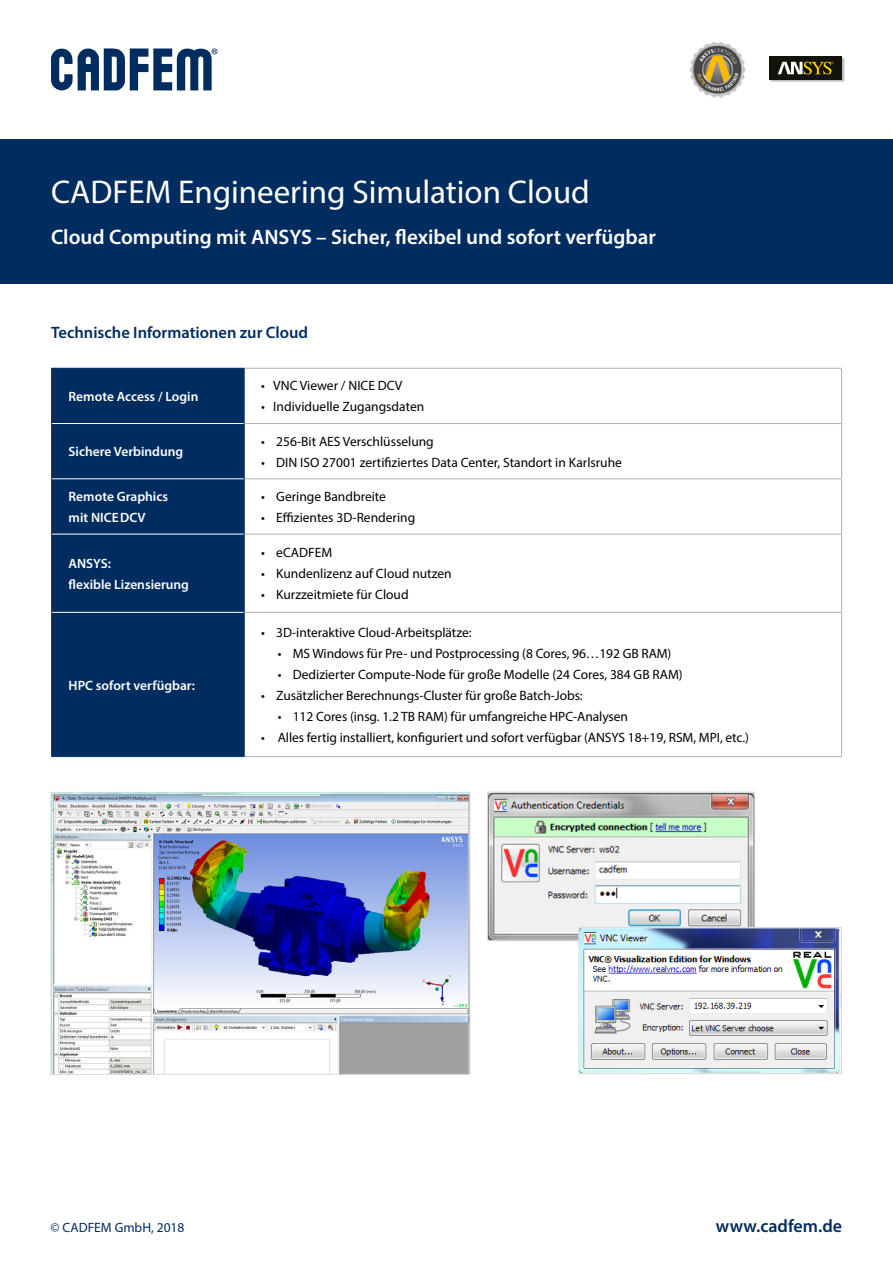
<style>
.page{position:relative;width:893px;height:1263px;background:#fff}
.page>*{position:absolute;margin:0;border:0;box-sizing:border-box;transform-origin:0 0}
.t1{font:33px "Myriad Pro";color:#fff}
.t2{font:600 21px "Myriad Pro";color:#fff}
.t3{font:600 18px "Myriad Pro";color:#003c74}
.t4{font:600 18px "Myriad Pro";color:#002c5f}
.bullets{font:600 16.5px "Myriad Pro";color:#002c5f}
.t5{font:13.5px "Myriad Pro";letter-spacing:-.005em;color:#000}
.header_table{font:600 13.5px "Myriad Pro";color:#fff}
.t6{font:13.5px "Myriad Pro";color:#002c5f}
.t7{font:13.5px "Myriad Pro";color:#003c74}
</style>
<div class="page">
<svg style="left:51px;top:48px;width:166px;height:42px"></svg>
<div style="left:770px;top:57px;width:75px;height:26px;background:#000;opacity:.26"></div>
<div style="left:769px;top:56px;width:73px;height:24px;background:#14130a"></div>
<svg style="left:778px;top:62px;width:55px;height:13px"></svg>
<img style="left:690px;top:41px;width:56px;height:57px">
<div style="left:0;top:139px;width:893px;height:145px;background:#002c5f"></div>
<div style="left:52px;top:368px;width:192px;height:55px;background:#002c5f"></div>
<svg style="left:245px;top:479px;width:596px;height:133px"></svg>
<div style="left:52px;top:424px;width:192px;height:332px;background:#002c5f"></div>
<hr style="left:52px;top:478px;width:192px;height:1px;background:#fff">
<hr style="left:52px;top:534px;width:192px;height:1px;background:#fff">
<hr style="left:52px;top:612px;width:192px;height:1px;background:#fff">
<hr style="left:245px;top:368px;width:597px;height:1px;background:#b3b2b2">
<hr style="left:841px;top:369px;width:1px;height:54px;background:#b3b2b2">
<hr style="left:245px;top:423px;width:597px;height:1px;background:#b3b2b2">
<hr style="left:841px;top:424px;width:1px;height:54px;background:#b3b2b2">
<hr style="left:245px;top:478px;width:597px;height:1px;background:#b3b2b2">
<hr style="left:841px;top:479px;width:1px;height:55px;background:#b3b2b2">
<hr style="left:245px;top:534px;width:597px;height:1px;background:#b3b2b2">
<hr style="left:841px;top:534px;width:1px;height:78px;background:#b3b2b2">
<hr style="left:245px;top:612px;width:597px;height:1px;background:#b3b2b2">
<hr style="left:841px;top:613px;width:1px;height:143px;background:#b3b2b2">
<hr style="left:245px;top:756px;width:597px;height:1px;background:#b3b2b2">
<hr style="left:51px;top:369px;width:1px;height:54px;background:#003c74">
<hr style="left:51px;top:368px;width:194px;height:1px;background:#003c74">
<hr style="left:244px;top:369px;width:1px;height:54px;background:#003c74">
<hr style="left:51px;top:423px;width:1px;height:56px;background:#003c74">
<hr style="left:244px;top:423px;width:1px;height:56px;background:#003c74">
<hr style="left:51px;top:479px;width:1px;height:55px;background:#003c74">
<hr style="left:244px;top:479px;width:1px;height:55px;background:#003c74">
<hr style="left:51px;top:534px;width:1px;height:78px;background:#003c74">
<hr style="left:244px;top:534px;width:1px;height:78px;background:#003c74">
<hr style="left:51px;top:612px;width:1px;height:144px;background:#003c74">
<hr style="left:51px;top:756px;width:194px;height:1px;background:#003c74">
<hr style="left:244px;top:612px;width:1px;height:144px;background:#003c74">
<img style="left:53px;top:794px;width:415px;height:279px">
<div style="left:51px;top:792px;width:419px;height:283px;border:1px solid #dadada"></div>
<img style="left:489px;top:793px;width:264px;height:146px">
<div style="left:487px;top:791px;width:268px;height:150px;border:1px solid #dadada"></div>
<img style="left:580px;top:929px;width:260px;height:143px">
<div style="left:578px;top:927px;width:264px;height:147px;border:1px solid #dadada"></div>
<p class="t1" style="left:51px;top:172px;width:540px">CADFEM Engineering Simulation Cloud</p>
<p class="t2" style="left:51px;top:223px;width:606px">Cloud Computing mit ANSYS – Sicher, flexibel und sofort verfügbar</p>
<p class="bullets" style="left:51px;top:322px;width:258px">Technische Informationen zur Cloud</p>
<p class="header_table" style="left:69px;top:388px;width:131px">Remote Access / Login</p>
<p class="header_table" style="left:69px;top:443px;width:116px">Sichere Verbindung</p>
<p class="header_table" style="left:69px;top:488px;width:101px">Remote Graphics</p>
<p class="header_table" style="left:69px;top:509px;width:79px">mit NICEDCV</p>
<p class="header_table" style="left:69px;top:555px;width:44px">ANSYS:</p>
<p class="header_table" style="left:69px;top:576px;width:122px">flexible Lizensierung</p>
<p class="header_table" style="left:69px;top:676px;width:128px">HPC sofort verfügbar:</p>
<p class="t5" style="left:261px;top:378px;width:143px">• VNC Viewer / NICE DCV</p>
<p class="t5" style="left:261px;top:399px;width:165px">• Individuelle Zugangsdaten</p>
<p class="t5" style="left:261px;top:433px;width:174px">• 256-Bit AES Verschlüsselung</p>
<p class="t5" style="left:261px;top:454px;width:362px">• DIN ISO 27001 zertifiziertes Data Center, Standort in Karlsruhe</p>
<p class="t5" style="left:261px;top:488px;width:126px">• Geringe Bandbreite</p>
<p class="t5" style="left:261px;top:509px;width:156px">• Effizientes 3D-Rendering</p>
<p class="t5" style="left:261px;top:544px;width:72px">• eCADFEM</p>
<p class="t5" style="left:261px;top:565px;width:192px">• Kundenlizenz auf Cloud nutzen</p>
<p class="t5" style="left:261px;top:586px;width:149px">• Kurzzeitmiete für Cloud</p>
<p class="t5" style="left:261px;top:624px;width:212px">• 3D-interaktive Cloud-Arbeitsplätze:</p>
<p class="t5" style="left:278px;top:645px;width:395px">• MS Windows für Pre- und Postprocessing (8 Cores, 96…192 GB RAM)</p>
<p class="t5" style="left:278px;top:666px;width:406px">• Dedizierter Compute-Node für große Modelle (24 Cores, 384 GB RAM)</p>
<p class="t5" style="left:261px;top:687px;width:323px">• Zusätzlicher Berechnungs-Cluster für große Batch-Jobs:</p>
<p class="t5" style="left:278px;top:708px;width:352px">• 112 Cores (insg. 1.2 TB RAM) für umfangreiche HPC-Analysen</p>
<p class="t5" style="left:261px;top:729px;width:489px">• Alles fertig installiert, konfiguriert und sofort verfügbar (ANSYS 18+19, RSM, MPI, etc.)</p>
<p class="t6" style="left:51px;top:1219px;width:135px">© CADFEM GmbH, 2018</p>
<h3 class="t4" style="left:716px;top:1214px;width:128px">www.cadfem.de</h3>
<p class="t7" style="left:178px;top:1219px;width:8px">6</p>
<h3 class="t3" style="left:710px;top:1214px;width:134px">www.cadfem.net</h3>
</div>
